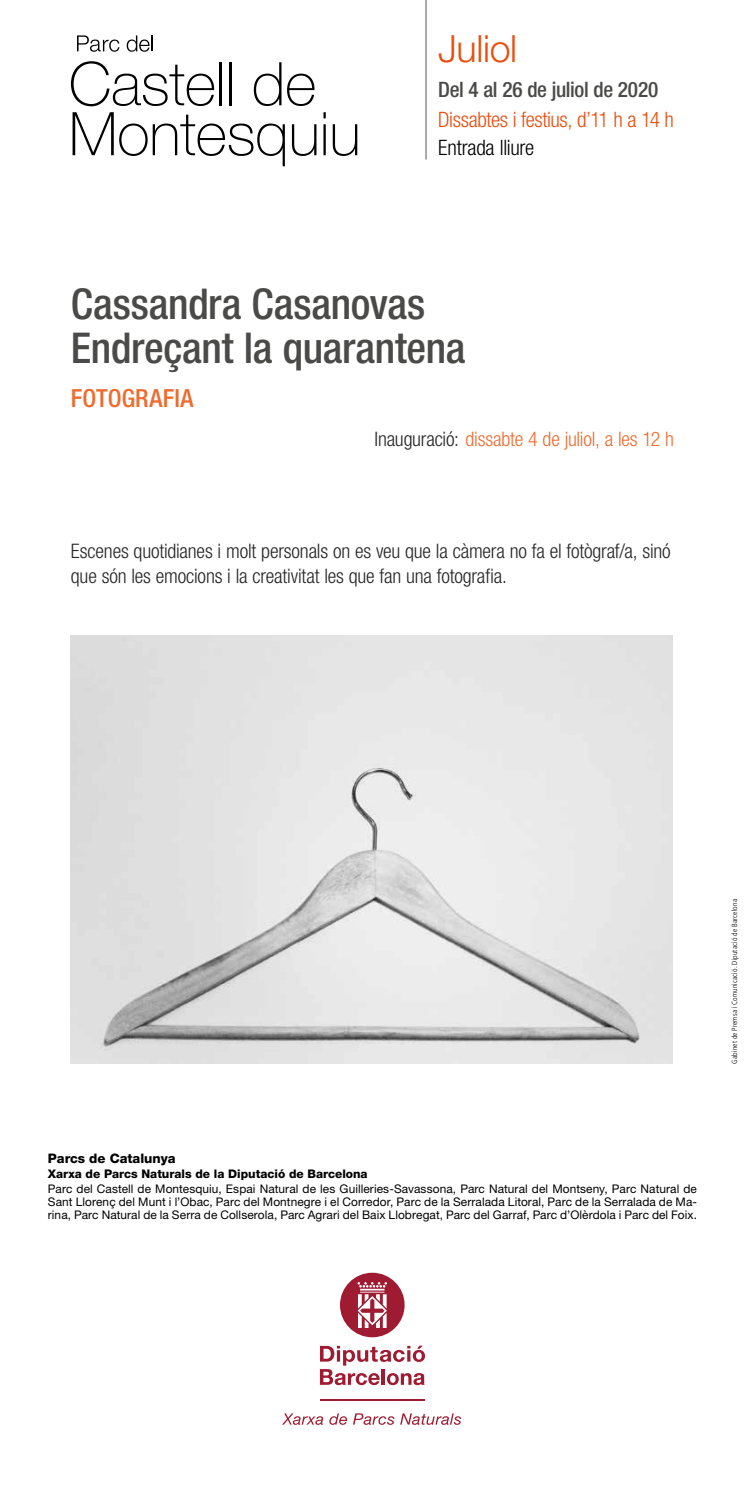
<style>
.page{position:relative;width:745px;height:1489px;background:#fff}
.page>*{position:absolute;margin:0;border:0;box-sizing:border-box;transform-origin:0 0}
.t1{font:500 condensed 42.5px/43.8px "Helvetica Neue LT Std";letter-spacing:-.005em;color:#4a4a49}
.t2{font:300 37.5px "Helvetica Neue LT Std";letter-spacing:-.01em;color:#e94e0f}
.t3{font:500 condensed 25px "Helvetica Neue LT Std";color:#ed6c30}
.t4{font:300 condensed 21.25px "Helvetica Neue LT Std";letter-spacing:-.02em;color:#e94e0f}
.t5{font:500 condensed 21.25px "Helvetica Neue LT Std";letter-spacing:-.015em;color:#4a4a49}
.t6{font:300 condensed 21.25px "Helvetica Neue LT Std";letter-spacing:-.015em;color:#000}
.t7{font:300 condensed 20px/25px "Helvetica Neue LT Std";letter-spacing:-.01em;color:#262626}
.t8{font:300 condensed 20px "Helvetica Neue LT Std";letter-spacing:-.01em;color:#ed6c30}
.t9{font:800 13.12px "Helvetica Neue LT Std";color:#000}
.t10{font:11.88px/13.1px "Helvetica Neue LT Std";letter-spacing:.005em;color:#000;text-align:justify}
.t11{font:800 11.88px "Helvetica Neue LT Std";color:#000}
.t12{font:300 condensed 7.5px "Frutiger LT Std";letter-spacing:.02em;color:#000}
.s1{color:#262626}
</style>
<div class="page">
<hr style="left:425px;top:0;width:1px;height:159px;background:#575756">
<svg style="left:71px;top:61px;width:143px;height:45px"></svg>
<hr style="left:219px;top:62px;width:3px;height:43px;background:#000">
<hr style="left:229px;top:62px;width:3px;height:43px;background:#000">
<svg style="left:254px;top:62px;width:27px;height:44px"></svg>
<svg style="left:287px;top:74px;width:27px;height:32px"></svg>
<svg style="left:72px;top:112px;width:75px;height:44px"></svg>
<svg style="left:153px;top:115px;width:132px;height:51px"></svg>
<svg style="left:292px;top:124px;width:24px;height:32px"></svg>
<svg style="left:323px;top:112px;width:2px;height:6px"></svg>
<hr style="left:323px;top:124px;width:2px;height:31px;background:#000">
<svg style="left:332px;top:124px;width:25px;height:32px"></svg>
<svg style="left:77px;top:35px;width:42px;height:17px"></svg>
<svg style="left:127px;top:35px;width:25px;height:17px"></svg>
<svg style="left:282px;top:1413px;width:41px;height:11px"></svg>
<svg style="left:329px;top:1413px;width:18px;height:11px"></svg>
<svg style="left:353px;top:1413px;width:41px;height:11px"></svg>
<svg style="left:400px;top:1413px;width:61px;height:11px"></svg>
<hr style="left:320px;top:1398px;width:104px;height:2px;background:#9e1b32">
<svg style="left:320px;top:1345px;width:104px;height:39px"></svg>
<svg style="left:340px;top:1272px;width:64px;height:65px"></svg>
<img style="left:71px;top:635px;width:601px;height:428px">
<h2 class="t2" style="left:438px;top:26px;width:81px">Juliol</h2>
<h3 class="t5" style="left:438px;top:77px;width:222px">Del 4 al 26 de juliol de 2020</h3>
<h3 class="t4" style="left:438px;top:108px;width:237px">Dissabtes i festius, d’11 h a 14 h</h3>
<h3 class="t6" style="left:438px;top:135px;width:98px">Entrada lliure</h3>
<h1 class="t1" style="left:71px;top:282px;width:396px">Cassandra Casanovas<br>Endreçant la quarantena</h1>
<h3 class="t3" style="left:71px;top:383px;width:124px">FOTOGRAFIA</h3>
<h3 class="t8" style="left:374px;top:427px;width:301px"><span class="s1">Inauguració:</span> dissabte 4 de juliol, a les 12 h</h3>
<h3 class="t7" style="left:71px;top:538px;width:601px">Escenes quotidianes i molt personals on es veu que la càmera no fa el fotògraf/a, sinó que són les emocions i la creativitat les que fan una fotografia.</h3>
<p class="t12" style="left:729px;top:1063px;width:166px;rotate:-90deg">Gabinet de Premsa i Comunicació. Diputació de Barcelona</p>
<p class="t9" style="left:48px;top:1150px;width:129px">Parcs de Catalunya</p>
<p class="t11" style="left:48px;top:1166px;width:321px">Xarxa de Parcs Naturals de la Diputació de Barcelona</p>
<p class="t10" style="left:48px;top:1181px;width:650px">Parc del Castell de Montesquiu, Espai Natural de les Guilleries-Savassona, Parc Natural del Montseny, Parc Natural de Sant Llorenç del Munt i l’Obac, Parc del Montnegre i el Corredor, Parc de la Serralada Litoral, Parc de la Serralada de Ma&shy;rina, Parc Natural de la Serra de Collserola, Parc Agrari del Baix Llobregat, Parc del Garraf, Parc d’Olèrdola i Parc del Foix.</p>
</div>
